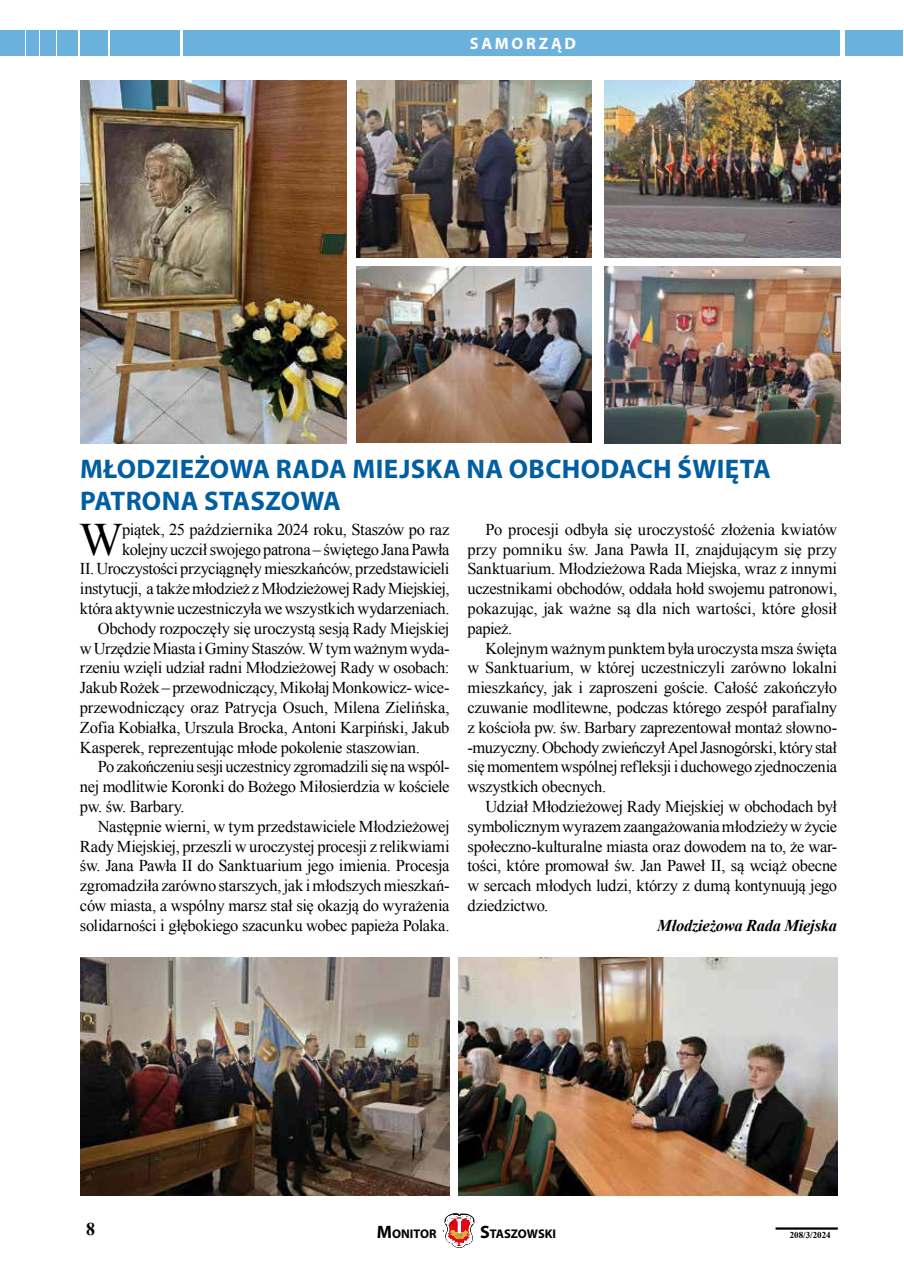
<style>
.page{position:relative;width:904px;height:1276px;background:#fff}
.page>*{position:absolute;margin:0;border:0;box-sizing:border-box;transform-origin:0 0}
.t1{font:46.35px "Times New Roman";color:#000}
.t2{font:700 27px/32.4px "Myriad Pro";letter-spacing:.015em;color:#005ea1}
.t3{font:700 18px "Times New Roman";color:#000}
.t4{font:16.5px/19.8px "Times New Roman";letter-spacing:-.02em;color:#000;text-align:justify}
.t5{font:italic 700 16.5px "Times New Roman";letter-spacing:-.015em;color:#000}
.t6{font:700 16.5px "Myriad Pro";letter-spacing:.16em;color:#fff}
.t7{font:700 12.6px "Myriad Pro";color:#000}
.t8{font:700 9px "Times New Roman";color:#000}
.s1{font-size:18px}
</style>
<div class="page">
<img style="left:458px;top:957px;width:379px;height:238px">
<img style="left:80px;top:957px;width:369px;height:238px">
<img style="left:604px;top:81px;width:236px;height:176px">
<img style="left:604px;top:266px;width:236px;height:177px">
<img style="left:356px;top:81px;width:235px;height:176px">
<img style="left:356px;top:266px;width:235px;height:177px">
<img style="left:80px;top:81px;width:266px;height:362px">
<hr style="left:775px;top:1227px;width:62px;height:1px;background:#000">
<hr style="left:775px;top:1228px;width:62px;height:1px;background:#000">
<svg style="left:445px;top:1213px;width:29px;height:34px"></svg>
<div style="left:183px;top:30px;width:656px;height:26px;background:#6bb1dd"></div>
<div style="left:0;top:30px;width:24px;height:26px;background:#6bb1dd"></div>
<div style="left:26px;top:30px;width:12px;height:26px;background:#6bb1dd"></div>
<div style="left:40px;top:30px;width:16px;height:26px;background:#6bb1dd"></div>
<div style="left:110px;top:30px;width:69px;height:26px;background:#6bb1dd"></div>
<div style="left:845px;top:30px;width:57px;height:26px;background:#6bb1dd"></div>
<div style="left:58px;top:30px;width:20px;height:26px;background:#6bb1dd"></div>
<div style="left:80px;top:30px;width:28px;height:26px;background:#6bb1dd"></div>
<p class="t6" style="left:470px;top:32px;width:107px">SAMORZĄD</p>
<h2 class="t2" style="left:80px;top:452px;width:692px">MŁODZIEŻOWA RADA MIEJSKA NA OBCHODACH ŚWIĘTA<br>PATRONA STASZOWA</h2>
<h1 class="t1" style="left:79px;top:508px;width:45px">W</h1>
<p class="t4" style="left:122px;top:519px;width:329px">piątek, 25 października 2024 roku, Staszów po raz</p>
<p class="t4" style="left:467px;top:519px;width:371px;text-indent:18px">Po procesji odbyła się uroczystość złożenia kwiatów przy pomniku św. Jana Pawła II, znajdującym się przy Sanktuarium. Młodzieżowa Rada Miejska, wraz z innymi uczestnikami obchodów, oddała hołd swojemu patronowi, pokazując, jak ważne są dla nich wartości, które głosił papież.</p>
<p class="t4" style="left:467px;top:638px;width:371px;text-indent:18px">Kolejnym ważnym punktem była uroczysta msza święta w Sanktuarium, w której uczestniczyli zarówno lokalni mieszkańcy, jak i zaproszeni goście. Całość zakończyło czuwanie modlitewne, podczas którego zespół parafialny z kościoła pw. św. Barbary zaprezentował montaż słowno--muzyczny. Obchody zwieńczył Apel Jasnogórski, który stał się momentem wspólnej refleksji i duchowego zjednoczenia wszystkich obecnych.</p>
<p class="t4" style="left:467px;top:796px;width:371px;text-indent:18px">Udział Młodzieżowej Rady Miejskiej w obchodach był symbolicznym wyrazem zaangażowania młodzieży w życie społeczno-kulturalne miasta oraz dowodem na to, że war&shy;tości, które promował św. Jan Paweł II, są wciąż obecne w sercach młodych ludzi, którzy z dumą kontynuują jego dziedzictwo.</p>
<p class="t5" style="left:657px;top:914px;width:181px">Młodzieżowa Rada Miejska</p>
<p class="t4" style="left:122px;top:539px;width:329px">kolejny uczcił swojego patrona – świętego Jana Pawła</p>
<p class="t4" style="left:80px;top:559px;width:371px">II. Uroczystości przyciągnęły mieszkańców, przedstawicieli</p>
<p class="t4" style="left:80px;top:578px;width:371px">instytucji, a także młodzież z Młodzieżowej Rady Miejskiej,</p>
<p class="t4" style="left:80px;top:598px;width:371px">która aktywnie uczestniczyła we wszystkich wydarzeniach.</p>
<p class="t4" style="left:98px;top:618px;width:353px">Obchody rozpoczęły się uroczystą sesją Rady Miejskiej</p>
<p class="t4" style="left:80px;top:638px;width:371px">w Urzędzie Miasta i Gminy Staszów. W tym ważnym wyda-</p>
<p class="t4" style="left:80px;top:658px;width:371px">rzeniu wzięli udział radni Młodzieżowej Rady w osobach:</p>
<p class="t4" style="left:80px;top:677px;width:371px">Jakub Rożek – przewodniczący, Mikołaj Monkowicz- wice-</p>
<p class="t4" style="left:80px;top:697px;width:371px">przewodniczący oraz Patrycja Osuch, Milena Zielińska,</p>
<p class="t4" style="left:80px;top:717px;width:371px">Zofia Kobiałka, Urszula Brocka, Antoni Karpiński, Jakub</p>
<p class="t4" style="left:80px;top:737px;width:341px">Kasperek, reprezentując młode pokolenie staszowian.</p>
<p class="t4" style="left:98px;top:757px;width:353px">Po zakończeniu sesji uczestnicy zgromadzili się na wspól-</p>
<p class="t4" style="left:80px;top:776px;width:371px">nej modlitwie Koronki do Bożego Miłosierdzia w kościele</p>
<p class="t4" style="left:80px;top:796px;width:106px">pw. św. Barbary.</p>
<p class="t4" style="left:98px;top:816px;width:353px">Następnie wierni, w tym przedstawiciele Młodzieżowej</p>
<p class="t4" style="left:80px;top:836px;width:371px">Rady Miejskiej, przeszli w uroczystej procesji z relikwiami</p>
<p class="t4" style="left:80px;top:856px;width:371px">św. Jana Pawła II do Sanktuarium jego imienia. Procesja</p>
<p class="t4" style="left:80px;top:875px;width:371px">zgromadziła zarówno starszych, jak i młodszych mieszkań-</p>
<p class="t4" style="left:80px;top:895px;width:371px">ców miasta, a wspólny marsz stał się okazją do wyrażenia</p>
<p class="t4" style="left:80px;top:915px;width:371px">solidarności i głębokiego szacunku wobec papieża Polaka.</p>
<p class="t3" style="left:86px;top:1216px;width:10px">8</p>
<p class="t7" style="left:377px;top:1225px;width:61px"><span class="s1">M</span>ONITOR</p>
<p class="t7" style="left:480px;top:1225px;width:77px"><span class="s1">S</span>TASZOWSKI</p>
<p class="t8" style="left:789px;top:1229px;width:43px">208/3/2024</p>
</div>
